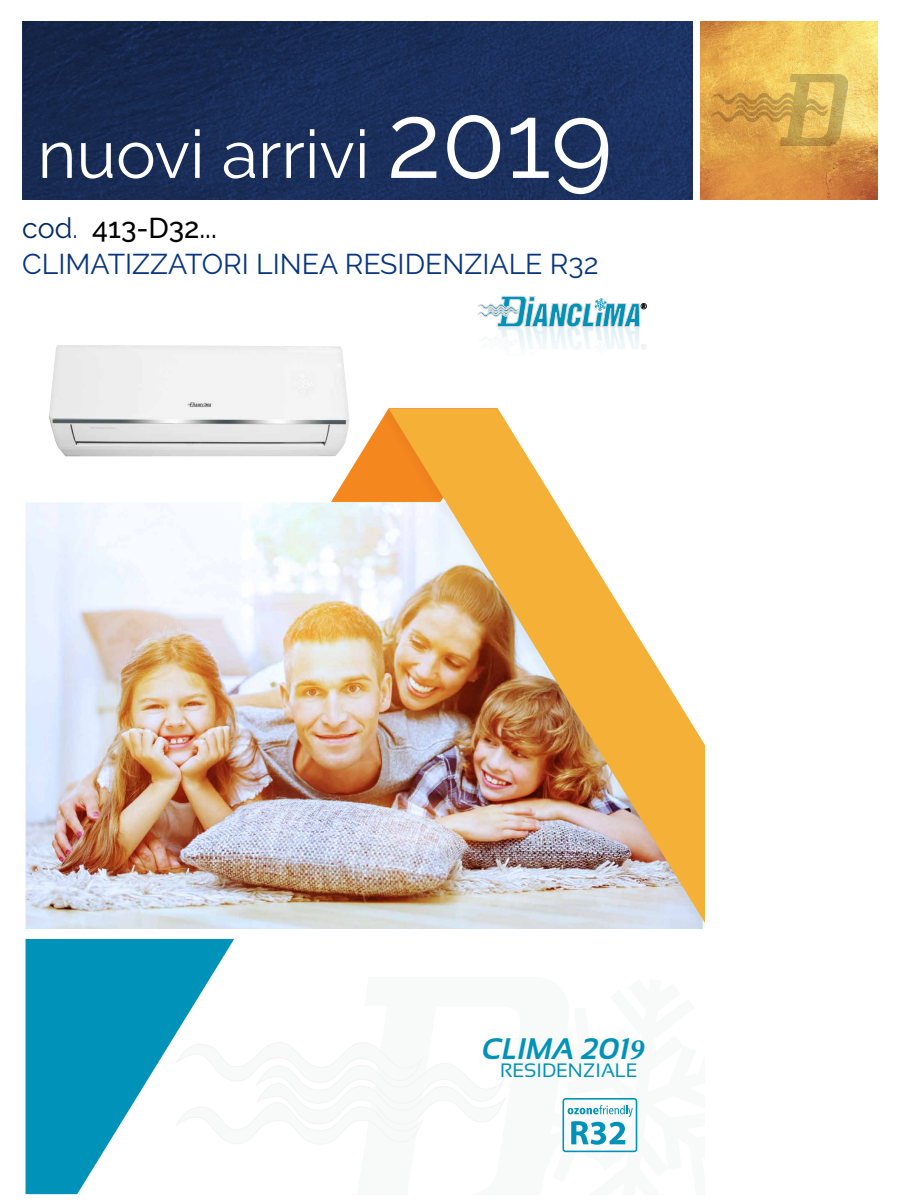
<style>
.page{position:relative;width:900px;height:1200px;background:#fff}
.page>*{position:absolute;margin:0;border:0;box-sizing:border-box;transform-origin:0 0}
.t1{font:italic 700 29.7px "Sansation";color:#0092b8}
.t2{font:28.5px "Raleway";color:#08357c}
.t3{font:500 28.5px "Raleway";color:#000}
.t4{font:19.35px "Sansation";color:#0092b8}
.s1{font-weight:400;color:#002b63}
.s2{font-family:"Minion Pro"}
</style>
<div class="page">
<img style="left:23px;top:21px;width:669px;height:179px">
<img style="left:701px;top:21px;width:177px;height:179px">
<svg style="left:43px;top:115px;width:565px;height:79px;background:#405175"></svg>
<img style="left:712px;top:75px;width:136px;height:71px">
<svg style="left:238px;top:1042px;width:267px;height:102px"></svg>
<svg style="left:331px;top:427px;width:46px;height:75px"></svg>
<img style="left:26px;top:502px;width:351px;height:427px">
<div style="left:377px;top:404px;width:328px;height:538px;background:#000;opacity:.04"></div>
<img style="left:389px;top:409px;width:316px;height:514px">
<svg style="left:26px;top:939px;width:212px;height:255px;fill:#0092b8"></svg>
<div style="left:26px;top:929px;width:679px;height:10px;background:#fff"></div>
<svg style="left:478px;top:296px;width:169px;height:53px"></svg>
<svg style="left:562px;top:1098px;width:76px;height:55px"></svg>
<img style="left:49px;top:345px;width:322px;height:136px">
<p class="t3" style="left:22px;top:211px;width:196px"><span class="s1">cod.</span> 413-D32...</p>
<p class="t2" style="left:22px;top:247px;width:578px">CLIMATIZZATORI LINEA RESIDENZIALE R32</p>
<p class="t1" style="left:482px;top:1032px;width:163px">CLIMA 201<span class="s2">9</span></p>
<p class="t4" style="left:500px;top:1060px;width:139px">RESIDENZIALE</p>
</div>
